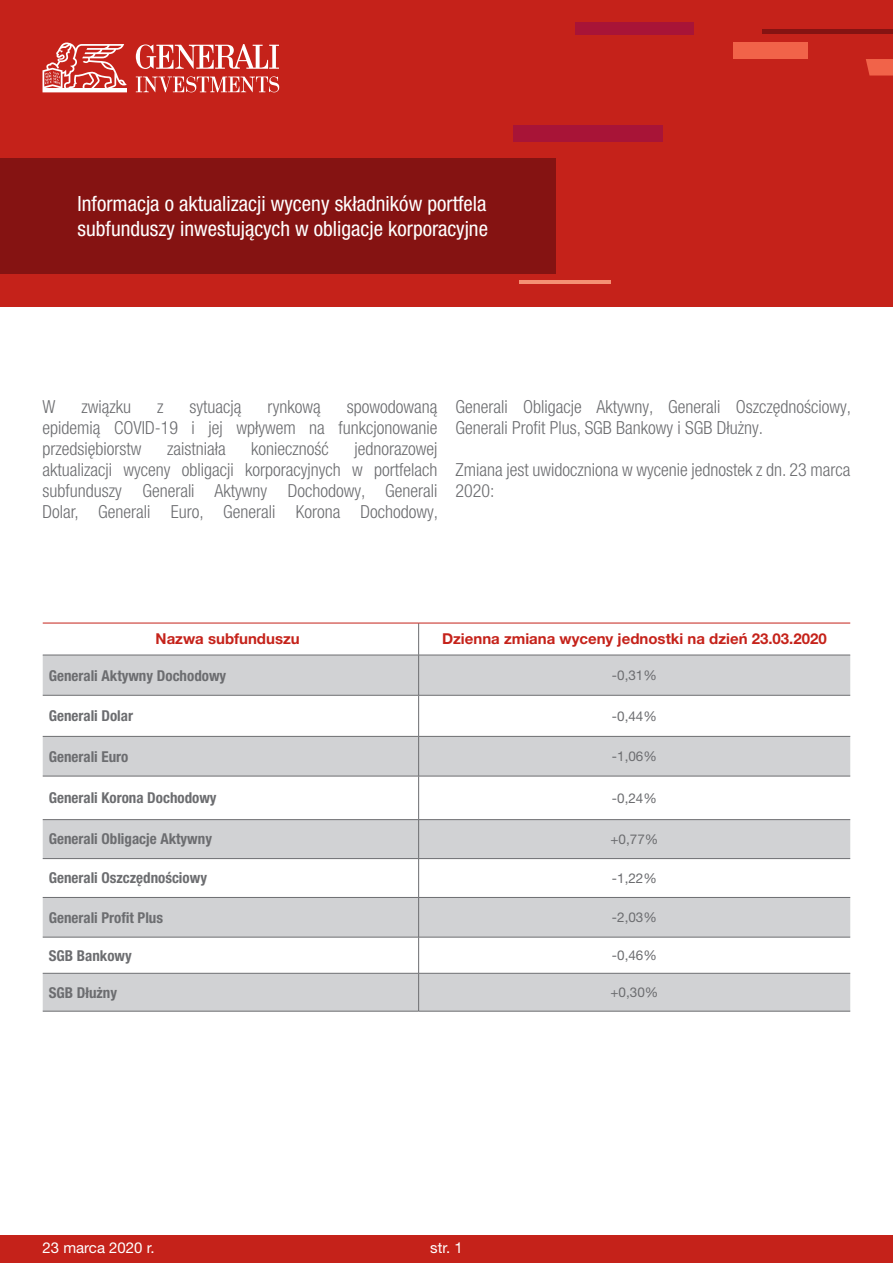
<style>
.page{position:relative;width:893px;height:1263px;background:#fff}
.page>*{position:absolute;margin:0;border:0;box-sizing:border-box;transform-origin:0 0}
.t1{font:condensed 21px/25.2px "Helvetica Neue LT Pro";color:#fff}
._04_Copy_10_pt{font:300 condensed 18px/21px "Helvetica Neue LT Pro";color:#6c6d70;text-align:justify}
.tabela{font:700 condensed 15px "Helvetica Neue LT Pro";color:#6c6d70}
.tabela-2{font:700 15px "Helvetica Neue LT Pro";color:#c5221a}
.t2{font:15px "Helvetica Neue LT Pro";color:#fff}
.t3{font:13.5px "Helvetica Neue LT Pro";color:#6c6d70}
</style>
<div class="page">
<div style="left:0;top:1235px;width:893px;height:28px;background:#c5221a"></div>
<div style="left:0;top:0;width:893px;height:307px;background:#c5221a"></div>
<div style="left:575px;top:22px;width:118px;height:12px;background:#a81437"></div>
<div style="left:513px;top:125px;width:149px;height:17px;background:#a81437"></div>
<hr style="left:762px;top:30px;width:131px;height:4px;background:#851312">
<div style="left:733px;top:43px;width:75px;height:16px;background:#f16349"></div>
<svg style="left:866px;top:59px;width:27px;height:17px"></svg>
<hr style="left:519px;top:280px;width:91px;height:4px;background:#f59174">
<div style="left:0;top:158px;width:556px;height:116px;background:#851312"></div>
<svg style="left:136px;top:76px;width:143px;height:16px"></svg>
<svg style="left:136px;top:44px;width:143px;height:25px"></svg>
<svg style="left:43px;top:42px;width:84px;height:50px"></svg>
<div style="left:43px;top:656px;width:807px;height:355px;background:#d1d2d4"></div>
<svg style="left:43px;top:696px;width:807px;height:277px"></svg>
<hr style="left:418px;top:623px;width:1px;height:32px;background:#6c6d70">
<hr style="left:43px;top:655px;width:376px;height:1px;background:#6c6d70">
<hr style="left:419px;top:655px;width:431px;height:1px;background:#6c6d70">
<hr style="left:418px;top:655px;width:1px;height:40px;background:#6c6d70">
<hr style="left:43px;top:695px;width:376px;height:1px;background:#6c6d70">
<hr style="left:419px;top:695px;width:431px;height:1px;background:#6c6d70">
<hr style="left:418px;top:695px;width:1px;height:41px;background:#6c6d70">
<hr style="left:43px;top:736px;width:376px;height:1px;background:#6c6d70">
<hr style="left:419px;top:736px;width:431px;height:1px;background:#6c6d70">
<hr style="left:418px;top:736px;width:1px;height:40px;background:#6c6d70">
<hr style="left:43px;top:776px;width:376px;height:1px;background:#6c6d70">
<hr style="left:419px;top:776px;width:431px;height:1px;background:#6c6d70">
<hr style="left:418px;top:776px;width:1px;height:43px;background:#6c6d70">
<hr style="left:43px;top:819px;width:376px;height:1px;background:#6c6d70">
<hr style="left:419px;top:819px;width:431px;height:1px;background:#6c6d70">
<hr style="left:418px;top:820px;width:1px;height:38px;background:#6c6d70">
<hr style="left:43px;top:858px;width:376px;height:1px;background:#6c6d70">
<hr style="left:419px;top:858px;width:431px;height:1px;background:#6c6d70">
<hr style="left:418px;top:859px;width:1px;height:38px;background:#6c6d70">
<hr style="left:43px;top:897px;width:376px;height:1px;background:#6c6d70">
<hr style="left:419px;top:897px;width:431px;height:1px;background:#6c6d70">
<hr style="left:418px;top:898px;width:1px;height:39px;background:#6c6d70">
<hr style="left:43px;top:937px;width:376px;height:1px;background:#6c6d70">
<hr style="left:419px;top:937px;width:431px;height:1px;background:#6c6d70">
<hr style="left:418px;top:937px;width:1px;height:36px;background:#6c6d70">
<hr style="left:43px;top:973px;width:376px;height:1px;background:#6c6d70">
<hr style="left:419px;top:973px;width:431px;height:1px;background:#6c6d70">
<hr style="left:418px;top:973px;width:1px;height:38px;background:#6c6d70">
<hr style="left:43px;top:1011px;width:376px;height:1px;background:#6c6d70">
<hr style="left:419px;top:1011px;width:431px;height:1px;background:#6c6d70">
<hr style="left:43px;top:623px;width:376px;height:1px;background:#c5221a">
<hr style="left:419px;top:623px;width:431px;height:1px;background:#c5221a">
<p class="t1" style="left:78px;top:190px;width:412px">Informacja o aktualizacji wyceny składników portfela subfunduszy inwestujących w obligacje korporacyjne</p>
<p class="_04_Copy_10_pt" style="left:43px;top:395px;width:14px">W</p>
<p class="_04_Copy_10_pt" style="left:82px;top:395px;width:51px">związku</p>
<p class="_04_Copy_10_pt" style="left:157px;top:395px;width:8px">z</p>
<p class="_04_Copy_10_pt" style="left:190px;top:395px;width:53px">sytuacją</p>
<p class="_04_Copy_10_pt" style="left:268px;top:395px;width:55px">rynkową</p>
<p class="_04_Copy_10_pt" style="left:43px;top:395px;width:396px;text-indent:304px">spowodowaną epidemią COVID-19 i jej wpływem na funkcjonowanie przedsiębiorstw</p>
<p class="_04_Copy_10_pt" style="left:167px;top:437px;width:60px">zaistniała</p>
<p class="_04_Copy_10_pt" style="left:251px;top:437px;width:79px">konieczność</p>
<p class="_04_Copy_10_pt" style="left:43px;top:437px;width:397px;text-indent:312px">jednorazowej aktualizacji wyceny obligacji korporacyjnych w portfelach subfunduszy Generali Aktywny Dochodowy, Generali Dolar, Generali Euro, Generali Korona Dochodowy,</p>
<p class="_04_Copy_10_pt" style="left:455px;top:395px;width:397px">Generali Obligacje Aktywny, Generali Oszczędnościowy,<br>Generali Profit Plus, SGB Bankowy i SGB Dłużny.</p>
<p class="_04_Copy_10_pt" style="left:455px;top:458px;width:396px">Zmiana jest uwidoczniona w wycenie jednostek z dn. 23 marca<br>2020:</p>
<p class="tabela-2" style="left:156px;top:629px;width:146px">Nazwa subfunduszu</p>
<p class="tabela-2" style="left:442px;top:629px;width:386px">Dzienna zmiana wyceny jednostki na dzień 23.03.2020</p>
<p class="tabela" style="left:49px;top:666px;width:179px">Generali Aktywny Dochodowy</p>
<p class="t3" style="left:612px;top:667px;width:47px">-0,31%</p>
<p class="tabela" style="left:49px;top:707px;width:86px">Generali Dolar</p>
<p class="t3" style="left:612px;top:707px;width:47px">-0,44%</p>
<p class="tabela" style="left:49px;top:747px;width:81px">Generali Euro</p>
<p class="t3" style="left:612px;top:748px;width:47px">-1,06%</p>
<p class="tabela" style="left:49px;top:789px;width:169px">Generali Korona Dochodowy</p>
<p class="t3" style="left:612px;top:789px;width:47px">-0,24%</p>
<p class="tabela" style="left:49px;top:830px;width:165px">Generali Obligacje Aktywny</p>
<p class="t3" style="left:610px;top:831px;width:49px">+0,77%</p>
<p class="tabela" style="left:49px;top:869px;width:160px">Generali Oszczędnościowy</p>
<p class="t3" style="left:612px;top:870px;width:47px">-1,22%</p>
<p class="tabela" style="left:49px;top:908px;width:116px">Generali Profit Plus</p>
<p class="t3" style="left:612px;top:909px;width:47px">-2,03%</p>
<p class="tabela" style="left:49px;top:946px;width:85px">SGB Bankowy</p>
<p class="t3" style="left:612px;top:947px;width:47px">-0,46%</p>
<p class="tabela" style="left:49px;top:983px;width:70px">SGB Dłużny</p>
<p class="t3" style="left:610px;top:984px;width:49px">+0,30%</p>
<p class="t2" style="left:43px;top:1238px;width:114px">23 marca 2020 r.</p>
<p class="t2" style="left:430px;top:1238px;width:34px">str. 1</p>
</div>
